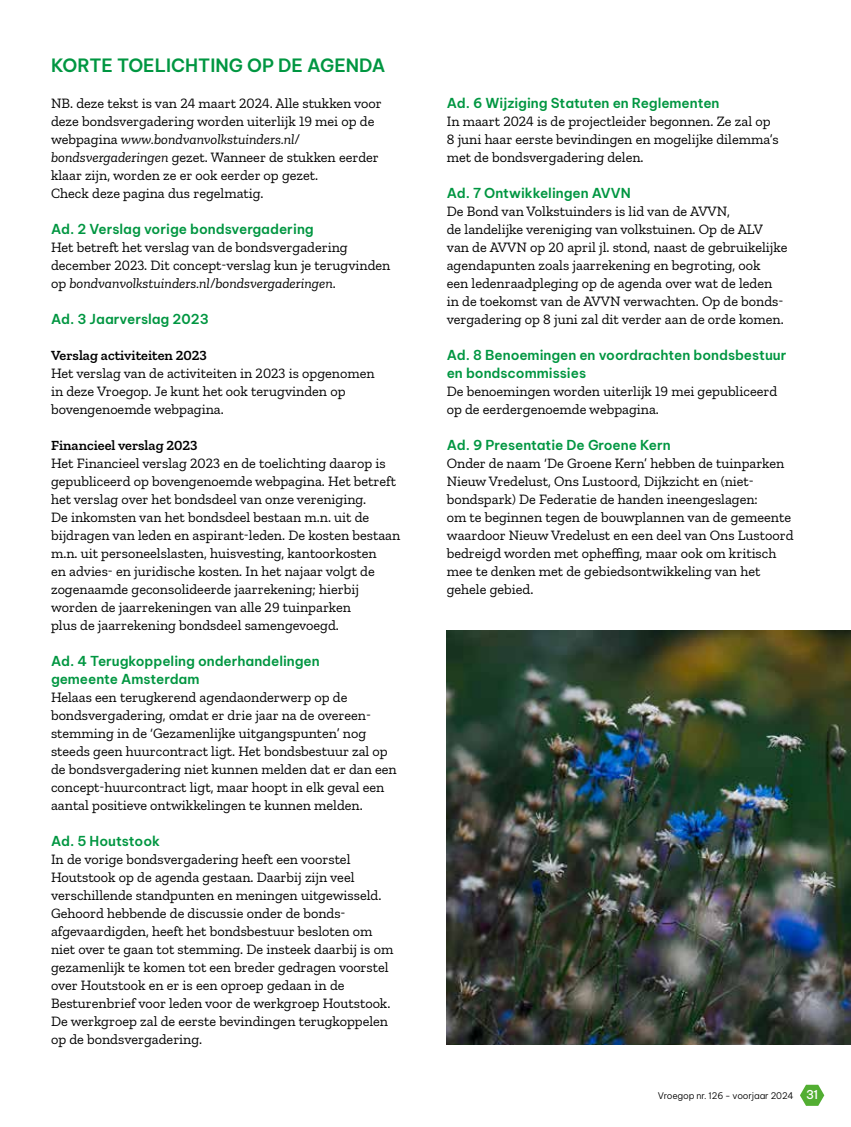
<style>
.page{position:relative;width:851px;height:1127px;background:#fff}
.page>*{position:absolute;margin:0;border:0;box-sizing:border-box;transform-origin:0 0}
.t1{font:600 18px "Be Vietnam Pro";color:#009641}
.t2{font:14.25px/18px "Zilla Slab";color:#000}
.t3{font:600 14.25px "Zilla Slab";color:#000}
.t4{font:600 13.5px/18px "Be Vietnam Pro";letter-spacing:-.005em;color:#009641}
.t5{font:300 9px "Be Vietnam Pro";letter-spacing:-.015em;color:#000}
.s1{font-style:italic}
.s2{font-weight:500;font-size:12px;color:#fff}
</style>
<div class="page">
<img style="left:446px;top:631px;width:404px;height:413px">
<svg style="left:800px;top:1085px;width:24px;height:21px"></svg>
<p class="t1" style="left:51px;top:50px;width:336px">KORTE TOELICHTING OP DE AGENDA</p>
<p class="t2" style="left:51px;top:94px;width:332px">NB. deze tekst is van 24 maart 2024. Alle stukken voor deze bondsvergadering worden uiterlijk 19 mei op de webpagina <span class="s1">www.bondvanvolkstuinders.nl/ bondsvergaderingen</span> gezet. Wanneer de stukken eerder klaar zijn, worden ze er ook eerder op gezet.<br>Check deze pagina dus regelmatig.</p>
<p class="t4" style="left:51px;top:219px;width:264px">Ad. 2 Verslag vorige bondsvergadering</p>
<p class="t2" style="left:51px;top:238px;width:341px">Het betreft het verslag van de bondsvergadering december 2023. Dit concept-verslag kun je terugvinden op <span class="s1">bondvanvolkstuinders.nl/bondsvergaderingen</span>.</p>
<p class="t4" style="left:51px;top:309px;width:159px">Ad. 3 Jaarverslag 2023</p>
<p class="t3" style="left:51px;top:347px;width:157px">Verslag activiteiten 2023</p>
<p class="t2" style="left:51px;top:364px;width:325px">Het verslag van de activiteiten in 2023 is opgenomen in deze Vroegop. Je kunt het ook terugvinden op bovengenoemde webpagina.</p>
<p class="t3" style="left:51px;top:437px;width:148px">Financieel verslag 2023</p>
<p class="t2" style="left:51px;top:454px;width:350px">Het Financieel verslag 2023 en de toelichting daarop is gepubliceerd op bovengenoemde webpagina. Het betreft het verslag over het bondsdeel van onze vereniging.<br>De inkomsten van het bondsdeel bestaan m.n. uit de bijdragen van leden en aspirant-leden. De kosten bestaan m.n. uit personeelslasten, huisvesting, kantoorkosten<br>en advies- en juridische kosten. In het najaar volgt de zogenaamde geconsolideerde jaarrekening; hierbij worden de jaarrekeningen van alle 29 tuinparken<br>plus de jaarrekening bondsdeel samengevoegd.</p>
<p class="t4" style="left:51px;top:651px;width:270px">Ad. 4 Terugkoppeling onderhandelingen gemeente Amsterdam</p>
<p class="t2" style="left:51px;top:688px;width:347px">Helaas een terugkerend agendaonderwerp op de bondsvergadering, omdat er drie jaar na de overeen&shy;stemming in de ‘Gezamenlijke uitgangspunten’ nog steeds geen huurcontract ligt. Het bondsbestuur zal op de bondsvergadering niet kunnen melden dat er dan een concept-huurcontract ligt, maar hoopt in elk geval een aantal positieve ontwikkelingen te kunnen melden.</p>
<p class="t4" style="left:51px;top:831px;width:110px">Ad. 5 Houtstook</p>
<p class="t2" style="left:51px;top:850px;width:344px">In de vorige bondsvergadering heeft een voorstel Houtstook op de agenda gestaan. Daarbij zijn veel verschillende standpunten en meningen uitgewisseld.<br>Gehoord hebbende de discussie onder de bonds&shy;afgevaardigden, heeft het bondsbestuur besloten om niet over te gaan tot stemming. De insteek daarbij is om gezamenlijk te komen tot een breder gedragen voorstel over Houtstook en er is een oproep gedaan in de Besturenbrief voor leden voor de werkgroep Houtstook.<br>De werkgroep zal de eerste bevindingen terugkoppelen op de bondsvergadering.</p>
<p class="t4" style="left:446px;top:93px;width:274px">Ad. 6 Wijziging Statuten en Reglementen</p>
<p class="t2" style="left:446px;top:112px;width:333px">In maart 2024 is de projectleider begonnen. Ze zal op<br>8 juni haar eerste bevindingen en mogelijke dilemma’s met de bondsvergadering delen.</p>
<p class="t4" style="left:446px;top:183px;width:185px">Ad. 7 Ontwikkelingen AVVN</p>
<p class="t2" style="left:446px;top:202px;width:342px">De Bond van Volkstuinders is lid van de AVVN,<br>de landelijke vereniging van volkstuinen. Op de ALV van de AVVN op 20 april jl. stond, naast de gebruikelijke agendapunten zoals jaarrekening en begroting, ook<br>een ledenraadpleging op de agenda over wat de leden in de toekomst van de AVVN verwachten. Op de bonds&shy;vergadering op 8 juni zal dit verder aan de orde komen.</p>
<p class="t4" style="left:446px;top:345px;width:341px">Ad. 8 Benoemingen en voordrachten bondsbestuur en bondscommissies</p>
<p class="t2" style="left:446px;top:382px;width:332px">De benoemingen worden uiterlijk 19 mei gepubliceerd op de eerdergenoemde webpagina.</p>
<p class="t4" style="left:446px;top:435px;width:225px">Ad. 9 Presentatie De Groene Kern</p>
<p class="t2" style="left:446px;top:454px;width:348px">Onder de naam ‘De Groene Kern’ hebben de tuinparken Nieuw Vredelust, Ons Lustoord, Dijkzicht en (niet&shy;bondspark) De Federatie de handen ineengeslagen:<br>om te beginnen tegen de bouwplannen van de gemeente waardoor Nieuw Vredelust en een deel van Ons Lustoord bedreigd worden met opheffing, maar ook om kritisch mee te denken met de gebiedsontwikkeling van het gehele gebied.</p>
<p class="t5" style="left:657px;top:1089px;width:162px">Vroegop nr. 126 - voorjaar 2024 <span class="s2">31</span></p>
</div>
